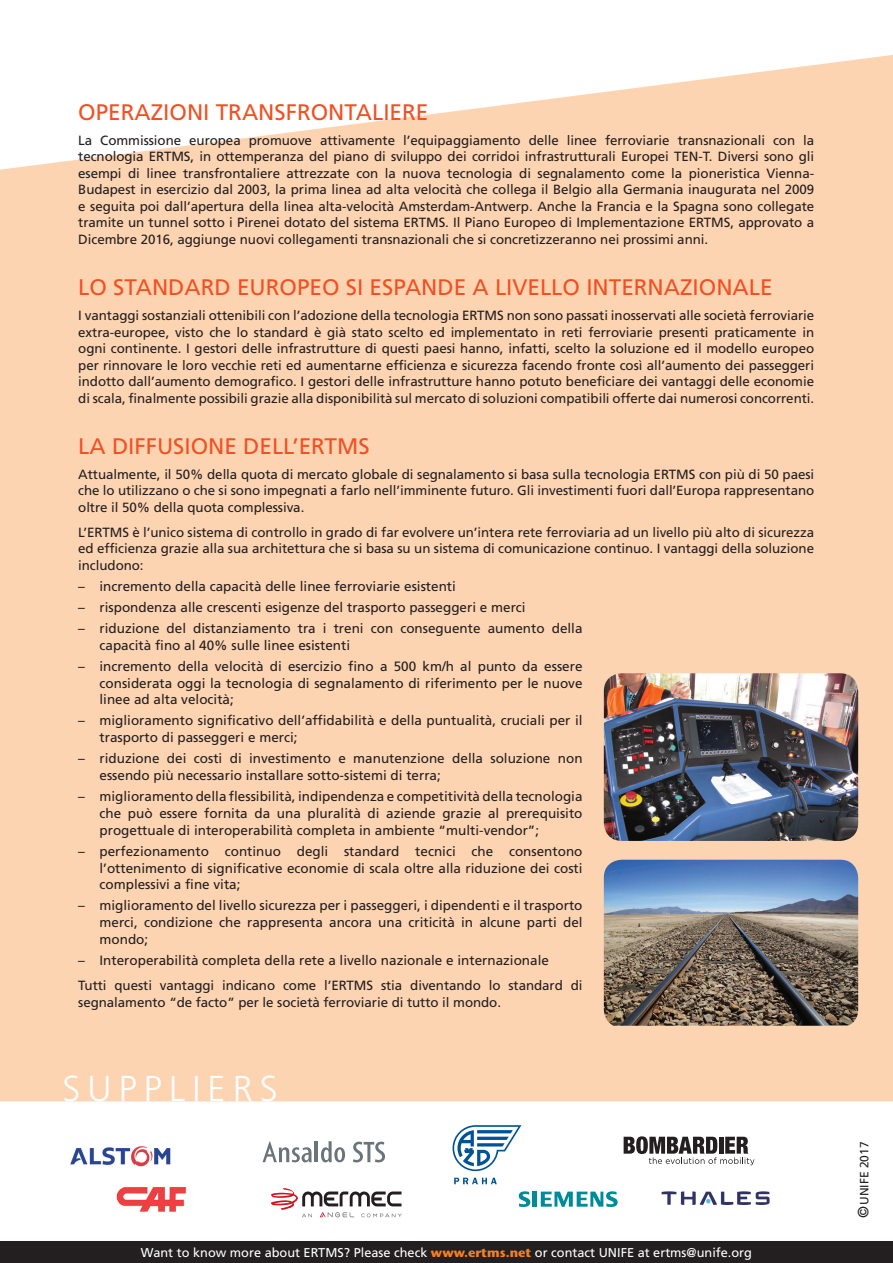
<style>
.page{position:relative;width:893px;height:1263px;background:#fff}
.page>*{position:absolute;margin:0;border:0;box-sizing:border-box;transform-origin:0 0}
.t1{font:300 36px "Frutiger";letter-spacing:.2em;color:#fff}
.t2{font:22.5px "Frutiger";color:#f15122}
.t3{font:13.5px/16.8px "Frutiger";color:#231f20;text-align:justify}
.t4{font:13.35px/16.5px "Frutiger";letter-spacing:-.005em;color:#231f20;text-align:justify}
.t5{font:12.75px "Frutiger";color:#fff}
.t6{font:12px "Frutiger";color:#231f20}
.s1{font-family:"Stone Sans";font-weight:700;color:#f48026}
.s2{font-size:15px}
</style>
<div class="page">
<div style="left:0;top:55px;width:893px;height:1046px;background:#fdd4b2"></div>
<svg style="left:519px;top:1191px;width:11px;height:16px"></svg>
<hr style="left:533px;top:1191px;width:4px;height:16px;background:#008b9b">
<svg style="left:541px;top:1191px;width:77px;height:16px"></svg>
<img style="left:661px;top:1191px;width:109px;height:14px">
<img style="left:70px;top:1146px;width:101px;height:20px">
<img style="left:116px;top:1187px;width:71px;height:25px">
<svg style="left:453px;top:1125px;width:68px;height:46px"></svg>
<svg style="left:454px;top:1178px;width:43px;height:6px"></svg>
<svg style="left:624px;top:1136px;width:130px;height:29px"></svg>
<div style="left:0;top:1242px;width:893px;height:21px;background:#231f20"></div>
<svg style="left:353px;top:1142px;width:32px;height:20px"></svg>
<hr style="left:315px;top:1141px;width:3px;height:21px;background:#6a747b">
<svg style="left:321px;top:1141px;width:24px;height:21px"></svg>
<svg style="left:263px;top:1141px;width:49px;height:21px"></svg>
<svg style="left:271px;top:1188px;width:131px;height:29px"></svg>
<img style="left:604px;top:673px;width:254px;height:168px">
<img style="left:604px;top:860px;width:254px;height:166px">
<h2 class="t2" style="left:78px;top:99px;width:324px">OPERAZIONI TRANSFRONTALIERE</h2>
<p class="t4" style="left:78px;top:132px;width:737px">La Commissione europea promuove attivamente l’equipaggiamento delle linee ferroviarie transnazionali con la tecnologia ERTMS</p>
<p class="t4" style="left:78px;top:148px;width:737px;text-indent:112px">, in ottemperanza del piano di sviluppo dei corridoi infrastrutturali Europei TE N-T. Diversi sono gli esempi di linee transfrontaliere attrezzate con la nuova tecnologia di segnalamento come la pioneristica Vienna-Budapest in esercizio dal 2003, la prima linea ad alta velocità che collega il Belgio alla Germania inaugurata nel 2009 e seguita poi dall’apertura della linea alta-velocità Amsterdam-Antwerp. Anche la Francia e la Spagna sono collegate tramite un tunnel sotto i Pirenei dotato del sistema ERTMS</p>
<p class="t4" style="left:445px;top:214px;width:253px">. Il Piano Europeo di Implementazione ERTMS</p>
<p class="t4" style="left:730px;top:214px;width:85px">, approvato a</p>
<p class="t4" style="left:78px;top:231px;width:631px">Dicembre 2016, aggiunge nuovi collegamenti transnazionali che si concretizzeranno nei prossimi anni.</p>
<h2 class="t2" style="left:78px;top:274px;width:692px">LO STANDARD E UROPEO SI ESPANDE A LIVE LLO INTERNAZIONALE</h2>
<p class="t4" style="left:78px;top:307px;width:393px">I vantaggi sostanziali ottenibili con l’adozione della tecnologia ERTMS</p>
<p class="t4" style="left:78px;top:307px;width:737px;text-indent:428px">non sono passati inosservati alle società ferroviarie extra-europee, visto che lo standard è già stato scelto ed implementato in reti ferroviarie presenti praticamente in ogni continente. I gestori delle infrastrutture di questi paesi hanno, infatti, scelto la soluzione ed il modello europeo per rinnovare le loro vecchie reti ed aumentarne efficienza e sicurezza facendo fronte così all’aumento dei passeggeri indotto dall’aumento demografico. I gestori delle infrastrutture hanno potuto beneficiare dei vantaggi delle economie di scala, finalmente possibili grazie alla disponibilità sul mercato di soluzioni compatibili offerte dai numerosi concorrenti.</p>
<h2 class="t2" style="left:78px;top:433px;width:235px">LA DIFFUSIONE DELL’ERTMS</h2>
<p class="t4" style="left:78px;top:466px;width:585px">Attualmente, il 50% della quota di mercato globale di segnalamento si basa sulla tecnologia ERTMS</p>
<p class="t4" style="left:78px;top:466px;width:737px;text-indent:621px">con più di 50 paesi che lo utilizzano o che si sono impegnati a farlo nell’imminente futuro. Gli investimenti fuori dall’Europa rappresentano oltre il 50% della quota complessiva.</p>
<p class="t4" style="left:78px;top:524px;width:19px">L’ERTMS</p>
<p class="t4" style="left:78px;top:524px;width:737px;text-indent:54px">è l’unico sistema di controllo in grado di far evolvere un’intera rete ferroviaria ad un livello più alto di sicurezza ed efficienza grazie alla sua architettura che si basa su un sistema di comunicazione continuo. I vantaggi della soluzione includono:</p>
<p class="t3" style="left:78px;top:578px;width:379px">– incremento della capacità delle linee ferroviarie esistenti</p>
<p class="t3" style="left:78px;top:599px;width:449px">– rispondenza alle crescenti esigenze del trasporto passeggeri e merci</p>
<p class="t3" style="left:100px;top:620px;width:485px;text-indent:-21px">– riduzione del distanziamento tra i treni con conseguente aumento della capacità fino al 40% sulle linee esistenti</p>
<p class="t3" style="left:100px;top:658px;width:484px;text-indent:-21px">– incremento della velocità di esercizio fino a 500 km/h al punto da essere considerata oggi la tecnologia di segnalamento di riferimento per le nuove linee ad alta velocità;</p>
<p class="t3" style="left:100px;top:712px;width:484px;text-indent:-21px">– miglioramento significativo dell’affidabilità e della puntualità, cruciali per il trasporto di passeggeri e merci;</p>
<p class="t3" style="left:100px;top:750px;width:485px;text-indent:-21px">– riduzione dei costi di investimento e manutenzione della soluzione non essendo più necessario installare sotto-sistemi di terra;</p>
<p class="t3" style="left:100px;top:788px;width:484px;text-indent:-21px">– miglioramento della flessibilità, indipendenza e competitività della tecnologia che può essere fornita da una pluralità di aziende grazie al prerequisito progettuale di interoperabilità completa in ambiente “multi-vendor”;</p>
<p class="t3" style="left:100px;top:842px;width:485px;text-indent:-21px">– perfezionamento continuo degli standard tecnici che consentono l’ottenimento di significative economie di scala oltre alla riduzione dei costi complessivi a fine vita;</p>
<p class="t3" style="left:100px;top:897px;width:485px;text-indent:-21px">– miglioramento del livello sicurezza per i passeggeri, i dipendenti e il trasporto merci, condizione che rappresenta ancora una criticità in alcune parti del mondo;</p>
<p class="t3" style="left:78px;top:952px;width:472px">– Interoperabilità completa della rete a livello nazionale e internazionale</p>
<p class="t4" style="left:78px;top:977px;width:263px">Tutti questi vantaggi indicano come l’ERTMS</p>
<p class="t4" style="left:78px;top:977px;width:506px;text-indent:303px">stia diventando lo standard di segnalamento “de facto” per le società ferroviarie di tutto il mondo.</p>
<h1 class="t1" style="left:62px;top:1068px;width:213px">SUPPLIERS</h1>
<p class="t5" style="left:141px;top:1245px;width:172px">Want to know more about ERTMS</p>
<p class="t5" style="left:344px;top:1245px;width:410px">? Please check <span class="s1">www.ertms.net</span> or contact UNIFE at ertms@unife.org</p>
<p class="t6" style="left:857px;top:1218px;width:78px;rotate:-90deg"><span class="s2">©</span>UNIFE 2017</p>
</div>
